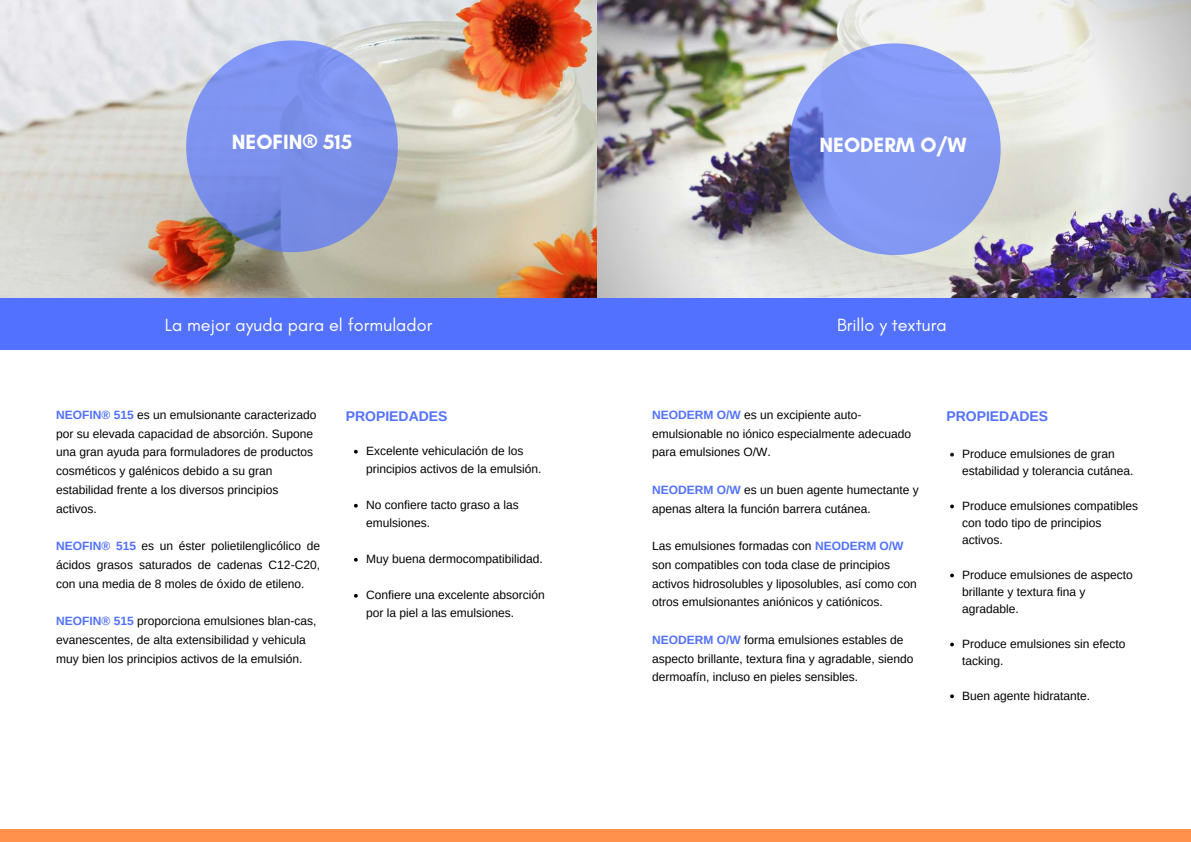
<style>
.page{position:relative;width:1191px;height:842px;background:#fff}
.page>*{position:absolute;margin:0;border:0;box-sizing:border-box;transform-origin:0 0}
.t1{font:700 21px "Glacial Indifference";color:#fff}
.t2{font:18px "Glacial Indifference";color:#fff}
.t3{font:700 14px "Arimo";color:#5271ff}
.t4{font:12px/18.8px "Arimo";color:#000}
.s1{font-weight:700;color:#5271ff}
</style>
<div class="page">
<img style="left:596px;top:0;width:594px;height:298px">
<img style="left:0;top:0;width:596px;height:298px">
<div style="left:0;top:298px;width:607px;height:51px;background:#5271ff"></div>
<div style="left:595px;top:298px;width:595px;height:51px;background:#5271ff"></div>
<svg style="left:354px;top:450px;width:4px;height:3px"></svg>
<svg style="left:354px;top:504px;width:4px;height:3px"></svg>
<svg style="left:354px;top:558px;width:4px;height:3px"></svg>
<svg style="left:354px;top:594px;width:4px;height:3px"></svg>
<svg style="left:950px;top:694px;width:3px;height:4px"></svg>
<svg style="left:788px;top:43px;width:212px;height:212px;background:#93a3e9"></svg>
<svg style="left:186px;top:40px;width:212px;height:212px;background:#8b99dc"></svg>
<div style="left:0;top:829px;width:1190px;height:12px;background:#ff914d"></div>
<h1 class="t1" style="left:232px;top:129px;width:122px">NEOFIN® 515</h1>
<h1 class="t1" style="left:819px;top:132px;width:149px">NEODERM O/W</h1>
<h2 class="t2" style="left:165px;top:314px;width:269px">La mejor ayuda para el formulador</h2>
<h2 class="t2" style="left:837px;top:314px;width:111px">Brillo y textura</h2>
<p class="t4" style="left:56px;top:405px;width:262px"><span class="s1">NEOFIN® 515</span> es un emulsionante caracterizado por su elevada capacidad de absorción. Supone una gran ayuda para formuladores de productos cosméticos y galénicos debido a su gran estabilidad frente a los diversos principios activos.</p>
<p class="t4" style="left:56px;top:536px;width:265px;text-align:justify"><span class="s1">NEOFIN® 515</span> es un éster polietilenglicólico de ácidos grasos saturados de cadenas C12-C20, con una media de 8 moles de óxido de etileno.</p>
<p class="t4" style="left:56px;top:611px;width:262px"><span class="s1">NEOFIN® 515</span> proporciona emulsiones blan-cas, evanescentes, de alta extensibilidad y vehicula muy bien los principios activos de la emulsión.</p>
<p class="t3" style="left:346px;top:408px;width:103px">PROPIEDADES</p>
<p class="t4" style="left:366px;top:442px;width:177px;line-height:18px">Excelente vehiculación de los principios activos de la emulsión.</p>
<p class="t4" style="left:366px;top:496px;width:154px;line-height:18px">No confiere tacto graso a las emulsiones.</p>
<p class="t4" style="left:366px;top:549px;width:178px">Muy buena dermocompatibilidad.</p>
<p class="t4" style="left:366px;top:586px;width:180px;line-height:18px">Confiere una excelente absorción por la piel a las emulsiones.</p>
<p class="t4" style="left:652px;top:405px;width:260px"><span class="s1">NEODERM O/W</span> es un excipiente auto&shy;emulsionable no iónico especialmente adecuado para emulsiones O/W.</p>
<p class="t4" style="left:652px;top:480px;width:268px"><span class="s1">NEODERM O/W</span> es un buen agente humectante y apenas altera la función barrera cutánea.</p>
<p class="t4" style="left:652px;top:536px;width:266px">Las emulsiones formadas con <span class="s1">NEODERM O/W </span>son compatibles con toda clase de principios activos hidrosolubles y liposolubles, así como con otros emulsionantes aniónicos y catiónicos.</p>
<p class="t4" style="left:652px;top:630px;width:263px"><span class="s1">NEODERM O/W</span> forma emulsiones estables de aspecto brillante, textura fina y agradable, siendo dermoafín, incluso en pieles sensibles.</p>
<p class="t3" style="left:946px;top:408px;width:103px">PROPIEDADES</p>
<p class="t4" style="left:961px;top:445px;width:173px;line-height:17.2px">Produce emulsiones de gran estabilidad y tolerancia cutánea.</p>
<p class="t4" style="left:961px;top:497px;width:177px;line-height:17.2px">Produce emulsiones compatibles con todo tipo de principios activos.</p>
<p class="t4" style="left:961px;top:566px;width:172px;line-height:17.2px">Produce emulsiones de aspecto brillante y textura fina y agradable.</p>
<p class="t4" style="left:961px;top:635px;width:165px;line-height:17.2px">Produce emulsiones sin efecto tacking.</p>
<p class="t4" style="left:961px;top:686px;width:129px">Buen agente hidratante.</p>
</div>
